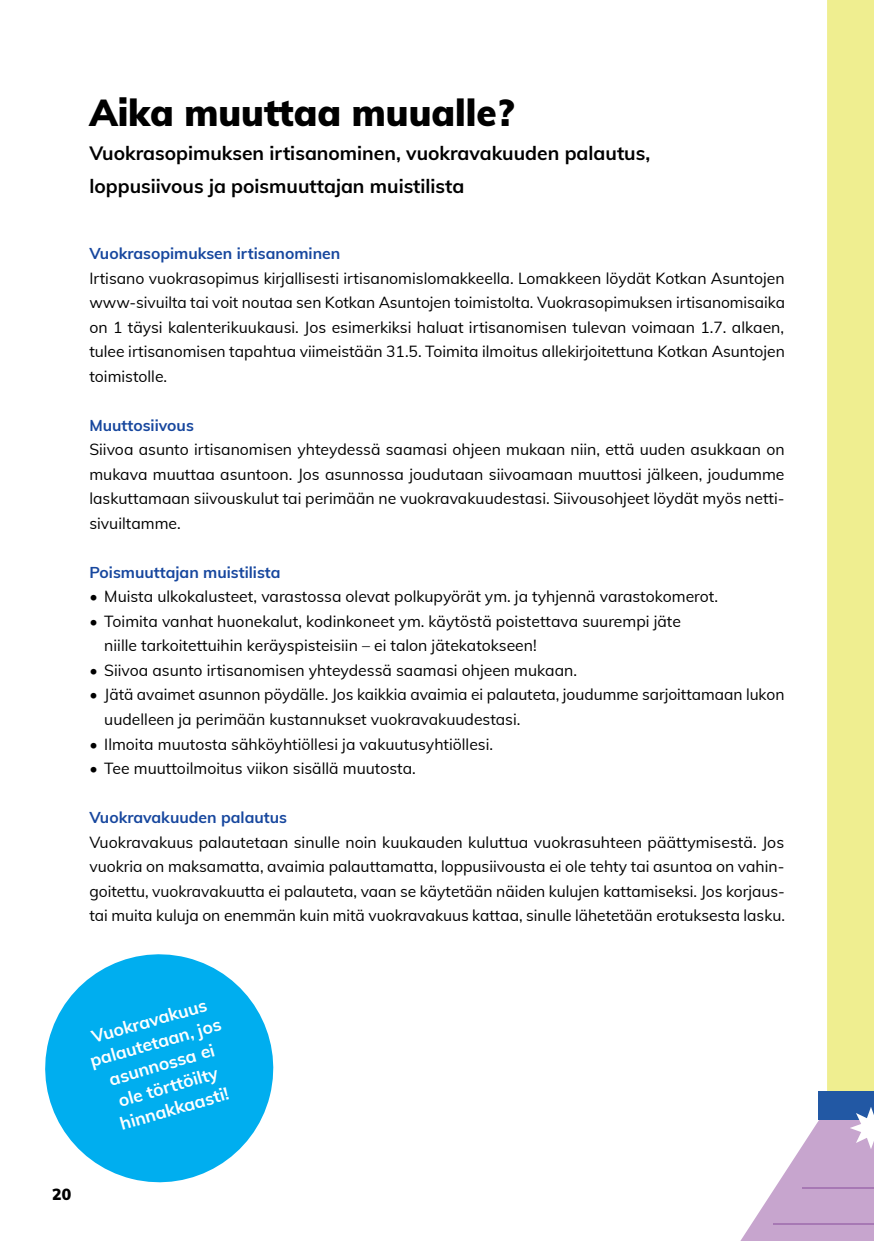
<style>
.page{position:relative;width:874px;height:1241px;background:#fff}
.page>*{position:absolute;margin:0;border:0;box-sizing:border-box;transform-origin:0 0}
.t1{font:900 36.75px "Muli";color:#000}
.t2{font:700 19.25px/33.2px "Muli";color:#000}
.t3{font:700 17.5px/22.8px "Muli";color:#fff;text-align:center}
.t4{font:15.75px/24.5px "Muli";color:#000;text-align:justify}
.t5{font:700 15.75px "Muli";color:#17479e}
.t6{font:900 15.75px "Muli";color:#000}
</style>
<div class="page">
<div style="left:827px;top:0;width:46px;height:1091px;background:#efee90"></div>
<div style="left:818px;top:1091px;width:55px;height:28px;background:#2258a4"></div>
<svg style="left:741px;top:1107px;width:132px;height:133px"></svg>
<svg style="left:45px;top:954px;width:229px;height:229px;fill:#00aeef"></svg>
<h1 class="t1" style="left:89px;top:86px;width:426px">Aika muuttaa muualle?</h1>
<p class="t2" style="left:89px;top:135px;width:562px">Vuokrasopimuksen irtisanominen, vuokravakuuden palautus, loppusiivous ja poismuuttajan muistilista</p>
<p class="t5" style="left:89px;top:242px;width:252px">Vuokrasopimuksen irtisanominen</p>
<p class="t4" style="left:89px;top:265px;width:696px">Irtisano vuokrasopimus kirjallisesti irtisanomislomakkeella. Lomakkeen löydät Kotkan Asuntojen www-sivuilta tai voit noutaa sen Kotkan Asuntojen toimistolta. Vuokrasopimuksen irtisanomisaika on 1 täysi kalenterikuukausi. Jos esimerkiksi haluat irtisanomisen tulevan voimaan 1.7. alkaen, tulee irtisanomisen tapahtua viimeistään 31.5. Toimita ilmoitus allekirjoitettuna Kotkan Asuntojen toimistolle.</p>
<p class="t5" style="left:89px;top:413px;width:106px">Muuttosiivous</p>
<p class="t4" style="left:89px;top:436px;width:696px">Siivoa asunto irtisanomisen yhteydessä saamasi ohjeen mukaan niin, että uuden asukkaan on mukava muuttaa asuntoon. Jos asunnossa joudutaan siivoamaan muuttosi jälkeen, joudumme laskuttamaan siivouskulut tai perimään ne vuokravakuudestasi. Siivousohjeet löydät myös netti&shy;sivuiltamme.</p>
<p class="t5" style="left:89px;top:560px;width:192px">Poismuuttajan muistilista</p>
<p class="t4" style="left:89px;top:583px;width:630px">• Muista ulkokalusteet, varastossa olevat polkupyörät ym. ja tyhjennä varastokomerot.</p>
<p class="t4" style="left:104px;top:608px;width:578px;text-indent:-15px">• Toimita vanhat huonekalut, kodinkoneet ym. käytöstä poistettava suurempi jäte niille tarkoitettuihin keräyspisteisiin – ei talon jätekatokseen!</p>
<p class="t4" style="left:89px;top:657px;width:489px">• Siivoa asunto irtisanomisen yhteydessä saamasi ohjeen mukaan.</p>
<p class="t4" style="left:104px;top:681px;width:681px;text-indent:-15px">• Jätä avaimet asunnon pöydälle. Jos kaikkia avaimia ei palauteta, joudumme sarjoittamaan lukon uudelleen ja perimään kustannukset vuokravakuudestasi.</p>
<p class="t4" style="left:89px;top:730px;width:405px">• Ilmoita muutosta sähköyhtiöllesi ja vakuutusyhtiöllesi.</p>
<p class="t4" style="left:89px;top:755px;width:328px">• Tee muuttoilmoitus viikon sisällä muutosta.</p>
<p class="t5" style="left:89px;top:805px;width:199px">Vuokravakuuden palautus</p>
<p class="t4" style="left:89px;top:828px;width:696px">Vuokravakuus palautetaan sinulle noin kuukauden kuluttua vuokrasuhteen päättymisestä. Jos vuokria on maksamatta, avaimia palauttamatta, loppusiivousta ei ole tehty tai asuntoa on vahin&shy;goitettu, vuokravakuutta ei palauteta, vaan se käytetään näiden kulujen kattamiseksi. Jos korjaus&shy;tai muita kuluja on enemmän kuin mitä vuokravakuus kattaa, sinulle lähetetään erotuksesta lasku.</p>
<p class="t3" style="left:81px;top:1027px;width:137px;rotate:-16deg">Vuokravakuus palautetaan, jos asunnossa ei ole törttöilty hinnakkaasti!</p>
<p class="t6" style="left:52px;top:1182px;width:20px">20</p>
</div>
